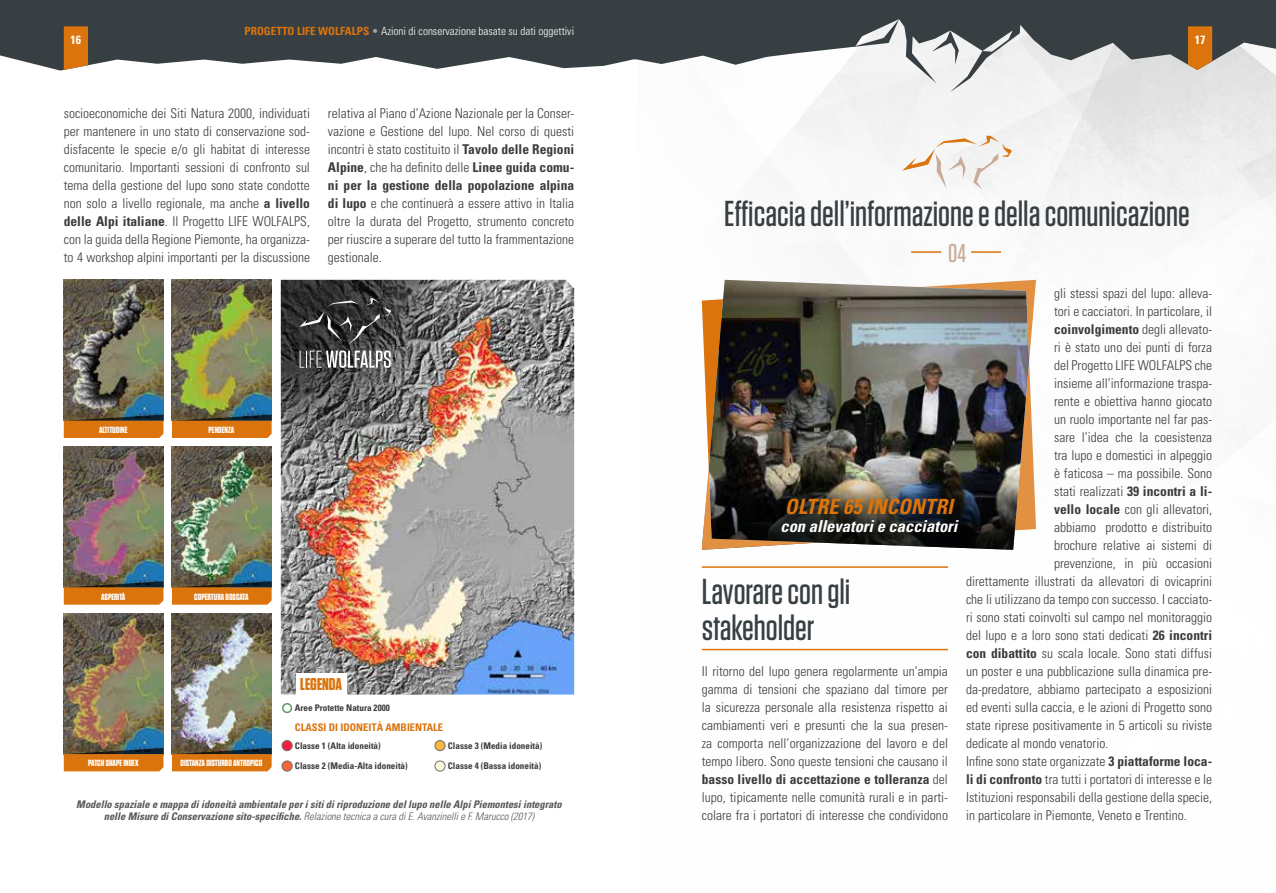
<style>
.page{position:relative;width:1276px;height:893px;background:#fff}
.page>*{position:absolute;margin:0;border:0;box-sizing:border-box;transform-origin:0 0}
.t1{font:500 36px/36px "Tungsten";color:#383f43}
.t2{font:500 25.65px "Tungsten";color:#c8ab99}
.t3{font:italic 700 condensed 21px "Univers";color:#db740c}
.t4{font:700 17.1px "Tungsten";color:#db740c}
.t5{font:italic 700 condensed 16.5px "Univers";color:#fff}
.t6{font:300 condensed 13.5px/18px "Univers";color:#3b3b3a;text-align:justify}
.t7{font:700 condensed 13.5px "Univers";color:#3b3b3a}
.t8{font:700 condensed 12px "Univers";color:#fff}
.t9{font:300 condensed 11.25px "Univers";color:#fff}
.t10{font:italic 700 condensed 10.5px/12px "Univers";color:#565656;text-align:center}
.t11{font:700 condensed 10.5px "Univers";color:#db740c}
.t12{font:700 condensed 9.15px "Univers";color:#3b3b3a}
.t13{font:700 9px "Tungsten";color:#fff}
.s1{font-weight:700;color:#db740c}
.s2{color:#a3a2a4}
.s3{font-weight:700}
.s4{font-weight:300}
</style>
<div class="page">
<hr style="left:702px;top:566px;width:246px;height:2px;background:#db740c">
<hr style="left:702px;top:649px;width:246px;height:1px;background:#db740c">
<svg style="left:902px;top:136px;width:109px;height:54px"></svg>
<img style="left:702px;top:280px;width:334px;height:270px">
<img style="left:281px;top:280px;width:293px;height:415px">
<div style="left:282px;top:703px;width:10px;height:10px;border:2px solid #5c9a5b;border-radius:50%"></div>
<div style="left:282px;top:740px;width:10px;height:11px;background:#f41f3f;border-radius:50%"></div>
<div style="left:282px;top:740px;width:10px;height:11px;border:1px solid #6f6f6e;border-radius:50%"></div>
<div style="left:435px;top:740px;width:10px;height:11px;background:#fab53c;border-radius:50%"></div>
<div style="left:435px;top:740px;width:10px;height:11px;border:1px solid #6f6f6e;border-radius:50%"></div>
<div style="left:282px;top:761px;width:10px;height:10px;background:#f8653a;border-radius:50%"></div>
<div style="left:282px;top:761px;width:10px;height:10px;border:1px solid #6f6f6e;border-radius:50%"></div>
<div style="left:435px;top:761px;width:10px;height:10px;background:#fcf8df;border-radius:50%"></div>
<div style="left:435px;top:761px;width:10px;height:10px;border:1px solid #6f6f6e;border-radius:50%"></div>
<div style="left:296px;top:674px;width:51px;height:21px;background:#fff"></div>
<img style="left:64px;top:280px;width:99px;height:135px">
<svg style="left:64px;top:415px;width:99px;height:23px;background:#b16617"></svg>
<img style="left:172px;top:280px;width:100px;height:135px">
<svg style="left:172px;top:415px;width:100px;height:23px;background:#b16718"></svg>
<img style="left:64px;top:446px;width:99px;height:135px">
<svg style="left:64px;top:581px;width:99px;height:24px;background:#af681c"></svg>
<img style="left:172px;top:446px;width:100px;height:135px">
<svg style="left:172px;top:581px;width:100px;height:24px;background:#af681e"></svg>
<img style="left:64px;top:613px;width:99px;height:135px">
<svg style="left:64px;top:748px;width:99px;height:23px;background:#af6518"></svg>
<img style="left:172px;top:613px;width:100px;height:135px">
<svg style="left:172px;top:748px;width:100px;height:23px;background:#af6619"></svg>
<svg style="left:299px;top:298px;width:92px;height:70px;background:#505050"></svg>
<hr style="left:911px;top:251px;width:30px;height:2px;background:#db740c">
<hr style="left:971px;top:251px;width:30px;height:2px;background:#db740c">
<svg style="left:0;top:0;width:638px;height:71px;background:#525657"></svg>
<svg style="left:638px;top:0;width:638px;height:92px;fill:#383f43"></svg>
<svg style="left:1188px;top:26px;width:24px;height:44px"></svg>
<p class="t9" style="left:244px;top:24px;width:331px"><span class="s1">PROGETTO LIFE WOLFALPS</span> <span class="s2">•</span> Azioni di conservazione basate su dati oggettivi</p>
<p class="t8" style="left:71px;top:33px;width:12px">16</p>
<p class="t8" style="left:1194px;top:33px;width:12px">17</p>
<p class="t6" style="left:64px;top:104px;width:248px">socioeconomiche dei Siti Natura 2000, individuati per mantenere in uno stato di conservazione sod&shy;disfacente le specie e/o gli habitat di interesse comunitario. Importanti sessioni di confronto sul tema della gestione del lupo sono state condotte non solo a livello regionale, ma anche <span class="s3">a livello delle Alpi italiane</span>. Il Progetto LIFE WOLFALPS, con la guida della Regione Piemonte, ha organizza&shy;to 4 workshop alpini importanti per la discussione</p>
<p class="t6" style="left:328px;top:104px;width:248px">relativa al Piano d’Azione Nazionale per la Conser&shy;vazione e Gestione del lupo. Nel corso di questi incontri è stato costituito il <span class="s3">Tavolo delle Regioni Alpine</span>, che ha definito delle <span class="s3">Linee guida comu&shy;ni per la gestione della popolazione alpina di lupo</span> e che continuerà a essere attivo in Italia oltre la durata del Progetto, strumento concreto per riuscire a superare del tutto la frammentazione gestionale.</p>
<p class="t13" style="left:99px;top:425px;width:30px">ALTITUDINE</p>
<p class="t13" style="left:209px;top:425px;width:27px">PENDENZA</p>
<p class="t13" style="left:101px;top:592px;width:26px">ASPERITÀ</p>
<p class="t13" style="left:194px;top:592px;width:56px">COPERTURA BOSCATA</p>
<p class="t4" style="left:300px;top:675px;width:43px">LEGENDA</p>
<p class="t12" style="left:295px;top:702px;width:96px">Aree Protette Natura 2000</p>
<p class="t12" style="left:295px;top:740px;width:87px">Classe 1 (Alta idoneità)</p>
<p class="t12" style="left:448px;top:740px;width:96px">Classe 3 (Media idoneità)</p>
<p class="t12" style="left:295px;top:760px;width:114px">Classe 2 (Media-Alta idoneità)</p>
<p class="t12" style="left:448px;top:760px;width:95px">Classe 4 (Bassa idoneità)</p>
<p class="t11" style="left:295px;top:720px;width:150px">CLASSI DI IDONEITÀ AMBIENTALE</p>
<p class="t13" style="left:88px;top:758px;width:52px">PATCH SHAPE INDEX</p>
<p class="t13" style="left:181px;top:758px;width:83px">DISTANZA DISTURBO ANTROPICO</p>
<p class="t10" style="left:76px;top:798px;width:487px">Modello spaziale e mappa di idoneità ambientale per i siti di riproduzione del lupo nelle Alpi Piemontesi integrato nelle Misure di Conservazione sito-specifiche. <span class="s4">Relazione tecnica a cura di E. Avanzinelli e F. Marucco (2017)</span></p>
<h1 class="t1" style="left:724px;top:196px;width:467px">Efficacia dell’informazione e della comunicazione</h1>
<h2 class="t2" style="left:948px;top:240px;width:19px">04</h2>
<p class="t6" style="left:1054px;top:284px;width:160px">gli stessi spazi del lupo: alleva-</p>
<p class="t6" style="left:1054px;top:302px;width:160px">tori e cacciatori. In particolare, il</p>
<p class="t7" style="left:1054px;top:321px;width:160px">coinvolgimento <span class="s4">degli allevato-</span></p>
<p class="t6" style="left:1054px;top:338px;width:160px">ri è stato uno dei punti di forza</p>
<p class="t6" style="left:1054px;top:356px;width:160px">del Progetto LIFE WOLFALPS che</p>
<p class="t6" style="left:1054px;top:374px;width:160px">insieme all’informazione traspa-</p>
<p class="t6" style="left:1054px;top:392px;width:160px">rente e obiettiva hanno giocato</p>
<p class="t6" style="left:1054px;top:410px;width:160px">un ruolo importante nel far pas-</p>
<p class="t6" style="left:1054px;top:428px;width:160px">sare l’idea che la coesistenza</p>
<p class="t6" style="left:1054px;top:446px;width:160px">tra lupo e domestici in alpeggio</p>
<p class="t6" style="left:1054px;top:464px;width:160px">è faticosa – ma possibile. Sono</p>
<p class="t6" style="left:1054px;top:482px;width:160px">stati realizzati <span class="s3">39 incontri a li-</span></p>
<p class="t6" style="left:1054px;top:500px;width:160px"><span class="s3">vello locale</span> con gli allevatori,</p>
<p class="t6" style="left:1054px;top:518px;width:160px">abbiamo prodotto e distribuito</p>
<p class="t6" style="left:1054px;top:536px;width:160px">brochure relative ai sistemi di</p>
<p class="t6" style="left:1054px;top:554px;width:160px">prevenzione, in più occasioni</p>
<p class="t6" style="left:966px;top:572px;width:248px">direttamente illustrati da allevatori di ovicaprini</p>
<p class="t6" style="left:966px;top:590px;width:248px">che li utilizzano da tempo con successo. I cacciato-</p>
<p class="t6" style="left:966px;top:608px;width:248px">ri sono stati coinvolti sul campo nel monitoraggio</p>
<p class="t6" style="left:966px;top:626px;width:248px">del lupo e a loro sono stati dedicati <span class="s3">26 incontri</span></p>
<p class="t6" style="left:966px;top:644px;width:248px"><span class="s3">con dibattito</span> su scala locale. Sono stati diffusi</p>
<p class="t6" style="left:966px;top:662px;width:248px">un poster e una pubblicazione sulla dinamica pre-</p>
<p class="t6" style="left:966px;top:680px;width:248px">da-predatore, abbiamo partecipato a esposizioni</p>
<p class="t6" style="left:966px;top:698px;width:248px">ed eventi sulla caccia, e le azioni di Progetto sono</p>
<p class="t6" style="left:966px;top:716px;width:248px">state riprese positivamente in 5 articoli su riviste</p>
<p class="t6" style="left:966px;top:734px;width:144px">dedicate al mondo venatorio.</p>
<p class="t6" style="left:966px;top:752px;width:248px">Infine sono state organizzate <span class="s3">3 piattaforme loca-</span></p>
<p class="t6" style="left:966px;top:770px;width:248px"><span class="s3">li di confronto</span> tra tutti i portatori di interesse e le</p>
<p class="t6" style="left:966px;top:788px;width:248px">Istituzioni responsabili della gestione della specie,</p>
<p class="t6" style="left:966px;top:806px;width:222px">in particolare in Piemonte, Veneto e Trentino.</p>
<h3 class="t3" style="left:785px;top:493px;width:169px">OLTRE 65 INCONTRI</h3>
<p class="t5" style="left:780px;top:516px;width:178px">con allevatori e cacciatori</p>
<h1 class="t1" style="left:702px;top:574px;width:150px">Lavorare con gli stakeholder</h1>
<p class="t6" style="left:702px;top:662px;width:248px">Il ritorno del lupo genera regolarmente un’ampia gamma di tensioni che spaziano dal timore per la sicurezza personale alla resistenza rispetto ai cambiamenti veri e presunti che la sua presen&shy;za comporta nell’organizzazione del lavoro e del tempo libero. Sono queste tensioni che causano il <span class="s3">basso livello di accettazione e tolleranza</span> del lupo, tipicamente nelle comunità rurali e in parti&shy;colare fra i portatori di interesse che condividono</p>
</div>
